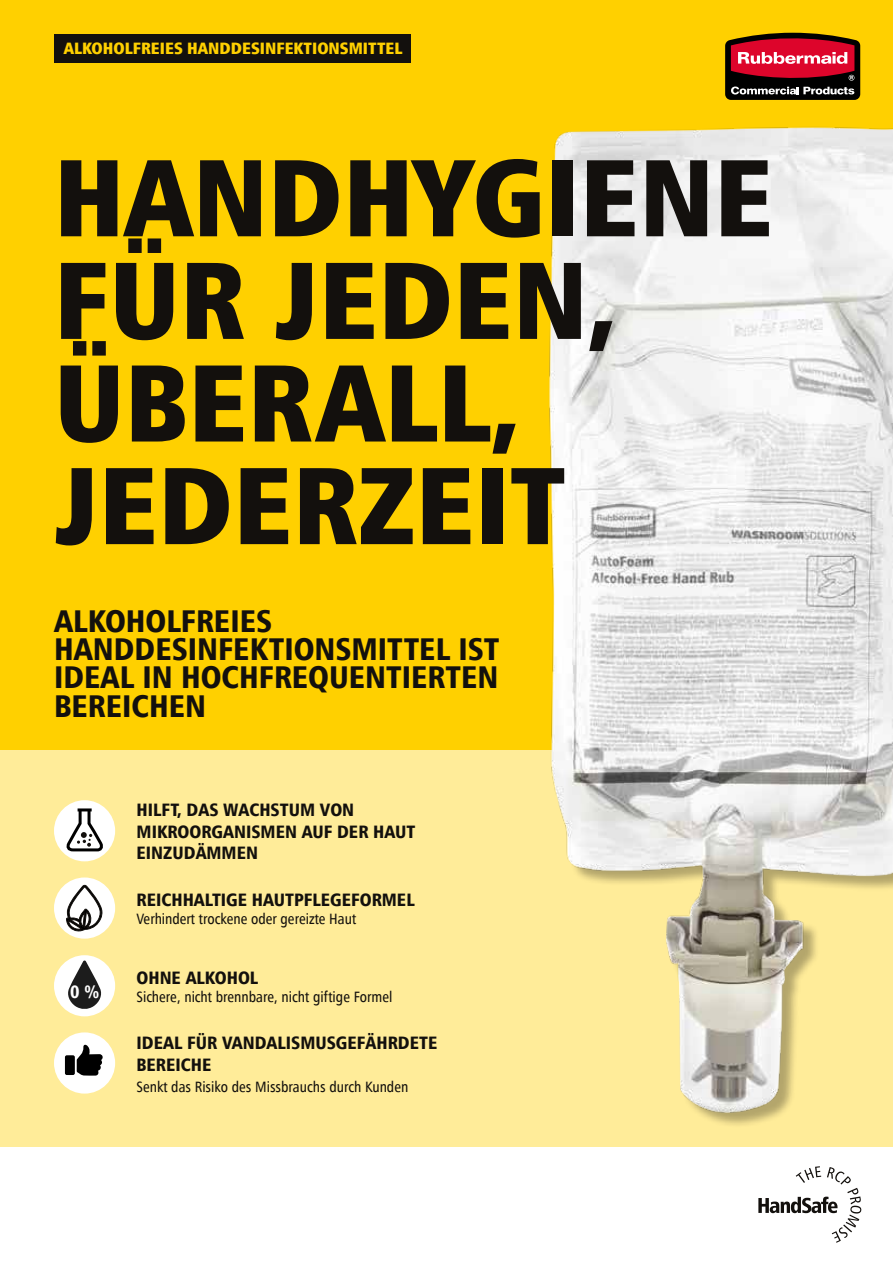
<style>
.page{position:relative;width:893px;height:1263px;background:#ffd000}
.page>*{position:absolute;margin:0;border:0;box-sizing:border-box;transform-origin:0 0}
.t1{font:900 condensed 109.5px/102.6px "Humanist 777 BT";color:#13100d}
.t2{font:900 condensed 31.5px/28.3px "Humanist 777 BT";color:#13100d}
.t3{font:900 condensed 18px/21.6px "Humanist 777 BT";color:#13100d}
.t4{font:900 condensed 18px "Humanist 777 BT";color:#fff}
.t5{font:900 condensed 16.5px "Humanist 777 BT";color:#ffd000}
.t6{font:15px "Humanist 777 BT Cn Rm";color:#13100d}
</style>
<div class="page">
<div style="left:0;top:750px;width:893px;height:398px;background:#ffec99"></div>
<svg style="left:725px;top:33px;width:135px;height:45px;background:#b02a35"></svg>
<div style="left:54px;top:877px;width:61px;height:62px;background:#fff;border-radius:50%"></div>
<svg style="left:66px;top:884px;width:37px;height:49px"></svg>
<img style="left:549px;top:78px;width:344px;height:1047px">
<div style="left:54px;top:34px;width:357px;height:28px;background:#13100d"></div>
<div style="left:54px;top:1032px;width:61px;height:61px;background:#fff;border-radius:50%"></div>
<svg style="left:65px;top:1044px;width:38px;height:32px"></svg>
<div style="left:54px;top:800px;width:61px;height:61px;background:#fff;border-radius:50%"></div>
<svg style="left:63px;top:807px;width:40px;height:46px"></svg>
<div style="left:0;top:1147px;width:893px;height:116px;background:#fff"></div>
<svg style="left:758px;top:1166px;width:103px;height:77px"></svg>
<div style="left:54px;top:955px;width:61px;height:61px;background:#fff;border-radius:50%"></div>
<svg style="left:66px;top:960px;width:37px;height:49px"></svg>
<p class="t5" style="left:64px;top:37px;width:340px">ALKOHOLFREIES HANDDESINFEKTIONSMITTEL</p>
<h1 class="t1" style="left:54px;top:144px;width:721px">HANDHYGIENE<br>FÜR JEDEN,<br>ÜBERALL,<br>JEDERZEIT</h1>
<h2 class="t2" style="left:54px;top:605px;width:447px">ALKOHOLFREIES<br>HANDDESINFEKTIONSMITTEL IST<br>IDEAL IN HOCHFREQUENTIERTEN<br>BEREICHEN</h2>
<p class="t3" style="left:137px;top:798px;width:280px">HILFT, DAS WACHSTUM VON<br>MIKROORGANISMEN AUF DER HAUT<br>EINZUDÄMMEN</p>
<p class="t4" style="left:70px;top:981px;width:30px">0 %</p>
<p class="t3" style="left:136px;top:888px;width:280px">REICHHALTIGE HAUTPFLEGEFORMEL</p>
<p class="t6" style="left:136px;top:909px;width:221px">Verhindert trockene oder gereizte Haut</p>
<p class="t3" style="left:136px;top:966px;width:123px">OHNE ALKOHOL</p>
<p class="t6" style="left:136px;top:987px;width:257px">Sichere, nicht brennbare, nicht giftige Formel</p>
<p class="t3" style="left:136px;top:1032px;width:302px">IDEAL FÜR VANDALISMUSGEFÄHRDETE<br>BEREICHE</p>
<p class="t6" style="left:136px;top:1078px;width:273px">Senkt das Risiko des Missbrauchs durch Kunden</p>
</div>
